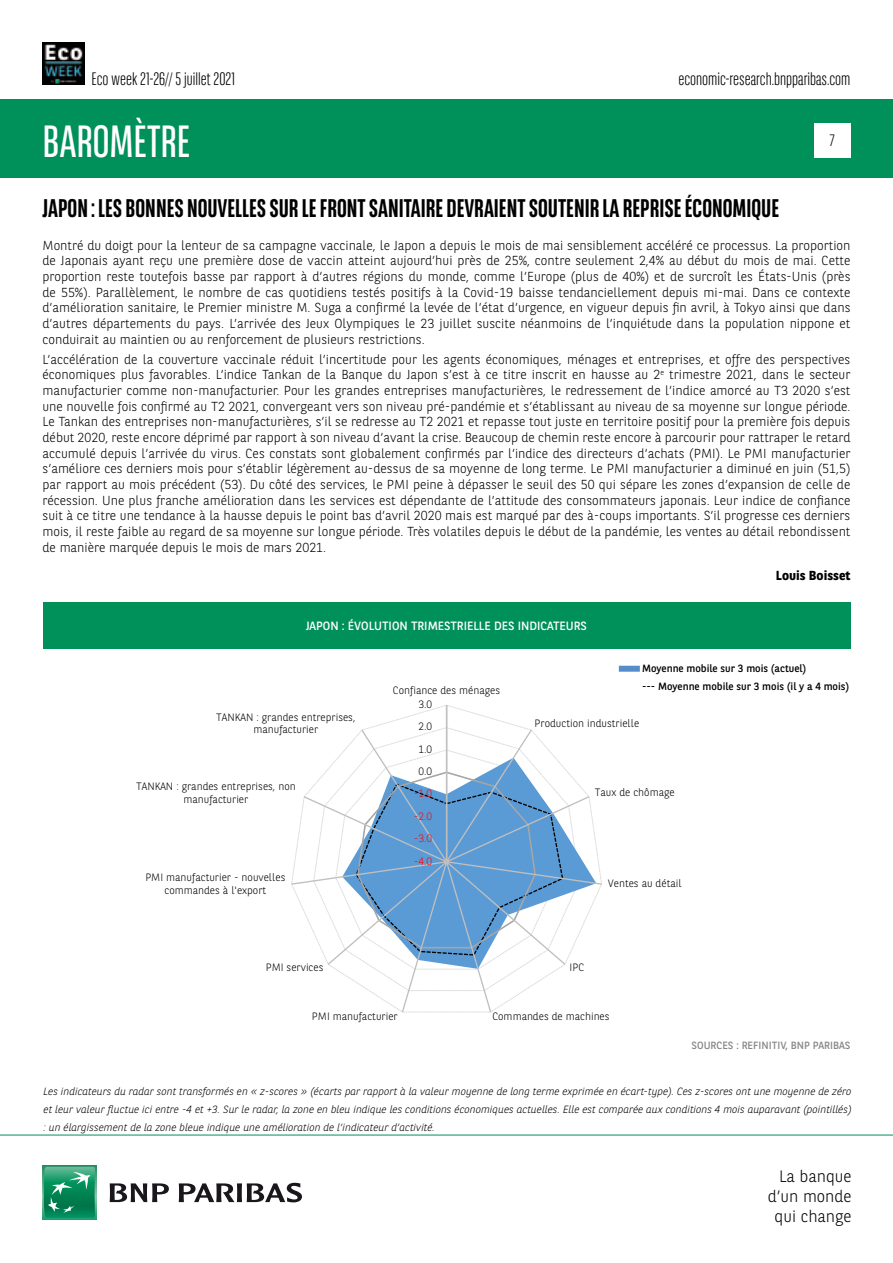
<style>
.page{position:relative;width:893px;height:1263px;background:#fff}
.page>*{position:absolute;margin:0;border:0;box-sizing:border-box;transform-origin:0 0}
.t1{font:45px "BNPP Sans Condensed";color:#fff}
.t2{font:700 25.5px "BNPP Sans Condensed";color:#000}
.t3{font:300 18px "BNPP Sans Condensed";color:#000}
.t4{font:300 16.5px/19.8px "BNPP Sans";color:#000;text-align:right}
.t5{font:300 16.5px "BNPP Sans Condensed";color:#000}
.t6{font:300 13.05px/15.6px "BNPP Sans";color:#000;text-align:justify}
.t7{font:700 13.05px "BNPP Sans";color:#000}
.t8{font:12px "BNPP Sans";color:#fff}
.t9{font:300 10.65px/12.8px "BNPP Sans";color:#000;text-align:center}
.t10{font:300 10.65px "BNPP Sans";color:#f00}
.t11{font:italic 300 10.5px/18px "BNPP Sans";color:#000;text-align:justify}
.t12{font:10.5px/18px "BNPP Sans";color:#000}
.t13{font:10.5px "BNPP Sans";color:#878787}
</style>
<div class="page">
<div style="left:1px;top:99px;width:892px;height:78px;background:#00915b"></div>
<svg style="left:43px;top:1166px;width:53px;height:53px"></svg>
<svg style="left:44px;top:1167px;width:51px;height:51px;background:#26996e"></svg>
<svg style="left:110px;top:1183px;width:59px;height:19px"></svg>
<svg style="left:179px;top:1183px;width:123px;height:19px"></svg>
<hr style="left:0;top:1135px;width:893px;height:1px;background:#00915b">
<div style="left:814px;top:123px;width:36px;height:34px;background:#fff"></div>
<img style="left:43px;top:43px;width:42px;height:42px">
<svg style="left:291px;top:705px;width:311px;height:308px"></svg>
<div style="left:43px;top:602px;width:807px;height:46px;background:#00915b"></div>
<div style="left:619px;top:666px;width:21px;height:6px;background:#568cc9"></div>
<h3 class="t3" style="left:91px;top:67px;width:145px">Eco week 21-26// 5 juillet 2021</h3>
<h1 class="t1" style="left:43px;top:113px;width:149px">BAROMÈTRE</h1>
<h3 class="t3" style="left:678px;top:67px;width:174px">economic-research.bnpparibas.com</h3>
<p class="t5" style="left:830px;top:130px;width:6px">7</p>
<h2 class="t2" style="left:43px;top:193px;width:738px">JAPON : LES BONNES NOUVELLES SUR LE FRONT SANITAIRE DEVRAIENT SOUTENIR LA REPRISE ÉCONOMIQUE</h2>
<p class="t6" style="left:43px;top:237px;width:809px">Montré du doigt pour la lenteur de sa campagne vaccinale, le Japon a depuis le mois de mai sensiblement accéléré ce processus. La proportion de Japonais ayant reçu une première dose de vaccin atteint aujourd’hui près de 25%, contre seulement 2,4% au début du mois de mai. Cette proportion reste toutefois basse par rapport à d’autres régions du monde, comme l’Europe (plus de 40%) et de surcroît les États-Unis (près de 55%). Parallèlement, le nombre de cas quotidiens testés positifs à la Covid-19 baisse tendanciellement depuis mi-mai. Dans ce contexte d’amélioration sanitaire, le Premier ministre M. Suga a confirmé la levée de l’état d’urgence, en vigueur depuis fin avril, à Tokyo ainsi que dans d’autres départements du pays. L’arrivée des Jeux Olympiques le 23 juillet suscite néanmoins de l’inquiétude dans la population nippone et conduirait au maintien ou au renforcement de plusieurs restrictions.</p>
<p class="t6" style="left:43px;top:351px;width:809px">L’accélération de la couverture vaccinale réduit l’incertitude pour les agents économiques, ménages et entreprises, et offre des perspectives économiques plus favorables. L’indice Tankan de la Banque du Japon s’est à ce titre inscrit en hausse au 2<sup>e</sup> trimestre 2021, dans le secteur manufacturier comme non-manufacturier. Pour les grandes entreprises manufacturières, le redressement de l’indice amorcé au T3 2020 s’est une nouvelle fois confirmé au T2 2021, convergeant vers son niveau pré-pandémie et s’établissant au niveau de sa moyenne sur longue période.<br>Le Tankan des entreprises non-manufacturières, s’il se redresse au T2 2021 et repasse tout juste en territoire positif pour la première fois depuis début 2020, reste encore déprimé par rapport à son niveau d’avant la crise. Beaucoup de chemin reste encore à parcourir pour rattraper le retard accumulé depuis l’arrivée du virus. Ces constats sont globalement confirmés par l’indice des directeurs d’achats (PMI). Le PMI manufacturier s’améliore ces derniers mois pour s’établir légèrement au-dessus de sa moyenne de long terme. Le PMI manufacturier a diminué en juin (51,5) par rapport au mois précédent (53). Du côté des services, le PMI peine à dépasser le seuil des 50 qui sépare les zones d’expansion de celle de récession. Une plus franche amélioration dans les services est dépendante de l’attitude des consommateurs japonais. Leur indice de confiance suit à ce titre une tendance à la hausse depuis le point bas d’avril 2020 mais est marqué par des à-coups importants. S’il progresse ces derniers mois, il reste faible au regard de sa moyenne sur longue période. Très volatiles depuis le début de la pandémie, les ventes au détail rebondissent de manière marquée depuis le mois de mars 2021.</p>
<p class="t7" style="left:776px;top:566px;width:76px">Louis Boisset</p>
<p class="t8" style="left:306px;top:617px;width:282px">JAPON : ÉVOLUTION TRIMESTRIELLE DES INDICATEURS</p>
<p class="t9" style="left:393px;top:684px;width:109px">Confiance des ménages</p>
<p class="t9" style="left:418px;top:697px;width:15px">3.0</p>
<p class="t12" style="left:642px;top:659px;width:209px">Moyenne mobile sur 3 mois (actuel)<br>--- Moyenne mobile sur 3 mois (il y a 4 mois)</p>
<p class="t9" style="left:216px;top:710px;width:141px">TANKAN : grandes entreprises, manufacturier</p>
<p class="t9" style="left:136px;top:779px;width:161px">TANKAN : grandes entreprises, non manufacturier</p>
<p class="t9" style="left:145px;top:870px;width:142px">PMI manufacturier - nouvelles commandes à l'export</p>
<p class="t9" style="left:266px;top:960px;width:59px">PMI services</p>
<p class="t9" style="left:418px;top:720px;width:15px">2.0</p>
<p class="t9" style="left:418px;top:742px;width:15px">1.0</p>
<p class="t9" style="left:418px;top:764px;width:15px">0.0</p>
<p class="t10" style="left:414px;top:786px;width:20px">-1.0</p>
<p class="t10" style="left:414px;top:809px;width:20px">-2.0</p>
<p class="t10" style="left:414px;top:831px;width:20px">-3.0</p>
<p class="t10" style="left:414px;top:853px;width:20px">-4.0</p>
<p class="t9" style="left:535px;top:716px;width:106px">Production industrielle</p>
<p class="t9" style="left:595px;top:786px;width:81px">Taux de chômage</p>
<p class="t9" style="left:608px;top:877px;width:75px">Ventes au détail</p>
<p class="t9" style="left:570px;top:960px;width:16px">IPC</p>
<p class="t9" style="left:312px;top:1010px;width:87px">PMI manufacturier</p>
<p class="t9" style="left:492px;top:1010px;width:119px">Commandes de machines</p>
<p class="t13" style="left:691px;top:1038px;width:160px">SOURCES : REFINITIV, BNP PARIBAS</p>
<p class="t11" style="left:44px;top:1081px;width:809px">Les indicateurs du radar sont transformés en « z-scores » (écarts par rapport à la valeur moyenne de long terme exprimée en écart-type). Ces z-scores ont une moyenne de zéro et leur valeur fluctue ici entre -4 et +3. Sur le radar, la zone en bleu indique les conditions économiques actuelles. Elle est comparée aux conditions 4 mois auparavant (pointillés) : un élargissement de la zone bleue indique une amélioration de l’indicateur d’activité.</p>
<p class="t4" style="left:768px;top:1165px;width:85px">La banque d’un monde qui change</p>
</div>
